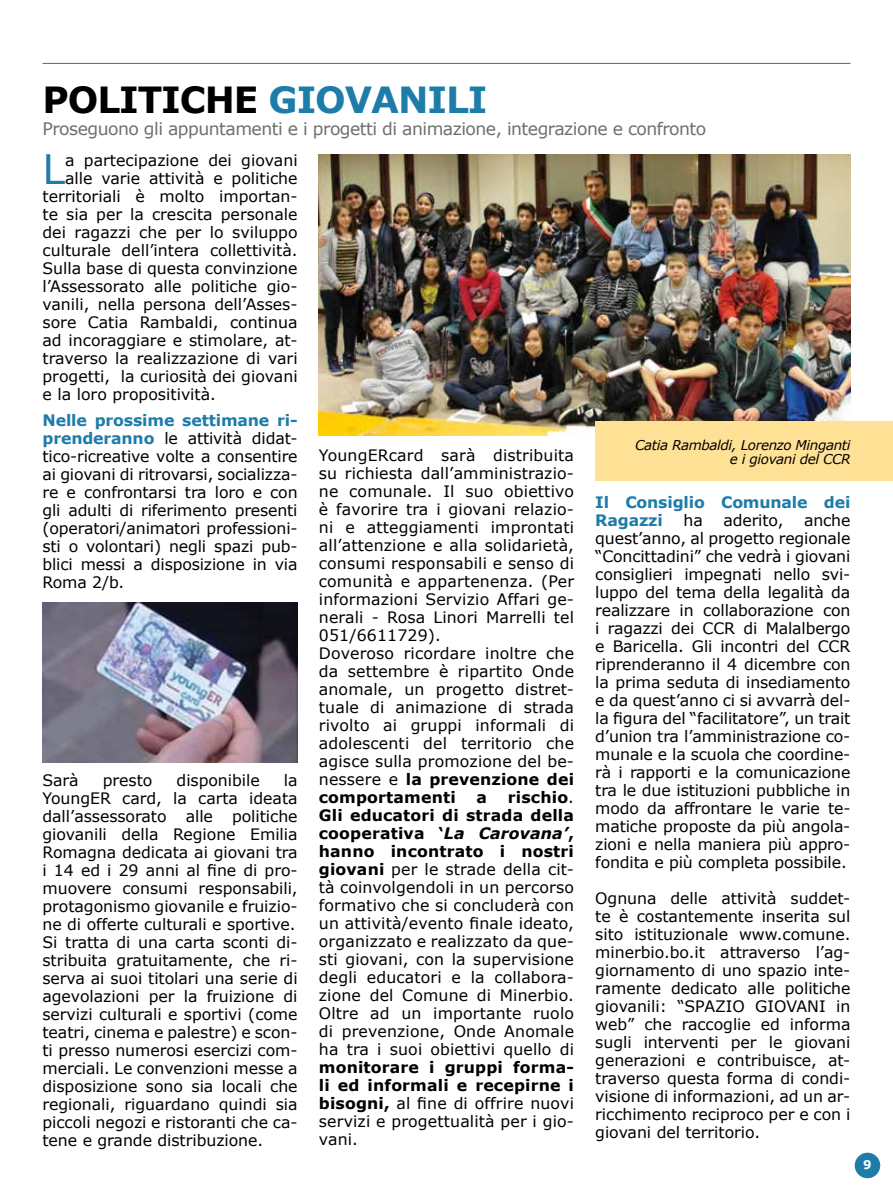
<style>
.page{position:relative;width:893px;height:1191px;background:#fff}
.page>*{position:absolute;margin:0;border:0;box-sizing:border-box;transform-origin:0 0}
.t1{font:40.5px "Verdana";color:#1e7ca9}
.t2{font:700 36px "Verdana";letter-spacing:-.03em;color:#000}
.t3{font:17.25px "Verdana";letter-spacing:-.03em;color:#6d6e71}
.t4{font:15.75px/18px "Verdana";color:#000;text-align:justify}
.t5{font:700 15.75px/18px "Verdana";letter-spacing:.01em;color:#000;text-align:justify}
.t6{font:700 15.75px/18px "Verdana";letter-spacing:-.01em;color:#1e7ca9}
.t7{font:italic 13.5px/13.6px "Verdana";letter-spacing:-.03em;color:#000;text-align:right}
.t8{font:700 12px "Verdana";color:#fff}
.s1{color:#1e7ca9}
.s2{font-weight:700;color:#1e7ca9}
.s3{font-weight:700}
.s4{font-weight:700;font-style:italic}
.s5{font-weight:400}
</style>
<div class="page">
<hr style="left:43px;top:63px;width:807px;height:1px;background:#1e7ca9">
<img style="left:43px;top:602px;width:255px;height:160px">
<img style="left:319px;top:155px;width:531px;height:281px">
<div style="left:595px;top:421px;width:298px;height:59px;background:#ffe196"></div>
<div style="left:855px;top:1152px;width:25px;height:26px;background:#1e7ca9;border-radius:50%"></div>
<h2 class="t2" style="left:43px;top:77px;width:447px">POLITICHE <span class="s1">GIOVANILI</span></h2>
<p class="t3" style="left:43px;top:118px;width:665px">Proseguono gli appuntamenti e i progetti di animazione, integrazione e confronto</p>
<h1 class="t1" style="left:43px;top:144px;width:24px">L</h1>
<p class="t4" style="left:65px;top:151px;width:234px">a partecipazione dei giovani</p>
<p class="t4" style="left:65px;top:169px;width:234px">alle varie attività e politiche</p>
<p class="t4" style="left:43px;top:187px;width:257px">territoriali è molto importan-</p>
<p class="t4" style="left:43px;top:205px;width:257px">te sia per la crescita personale</p>
<p class="t4" style="left:43px;top:223px;width:257px">dei ragazzi che per lo sviluppo</p>
<p class="t4" style="left:43px;top:241px;width:257px">culturale dell’intera collettività.</p>
<p class="t4" style="left:43px;top:259px;width:257px">Sulla base di questa convinzione</p>
<p class="t4" style="left:43px;top:277px;width:257px">l’Assessorato alle politiche gio-</p>
<p class="t4" style="left:43px;top:295px;width:257px">vanili, nella persona dell’Asses-</p>
<p class="t4" style="left:43px;top:313px;width:257px">sore Catia Rambaldi, continua</p>
<p class="t4" style="left:43px;top:331px;width:257px">ad incoraggiare e stimolare, at-</p>
<p class="t4" style="left:43px;top:349px;width:257px">traverso la realizzazione di vari</p>
<p class="t4" style="left:43px;top:367px;width:257px">progetti, la curiosità dei giovani</p>
<p class="t4" style="left:43px;top:385px;width:175px">e la loro propositività.</p>
<p class="t4" style="left:42px;top:410px;width:257px"><span class="s2">Nelle prossime settimane ri&shy;prenderanno</span> le attività didat&shy;tico-ricreative volte a consentire ai giovani di ritrovarsi, socializza&shy;re e confrontarsi tra loro e con gli adulti di riferimento presenti (operatori/animatori professioni&shy;sti o volontari) negli spazi pub&shy;blici messi a disposizione in via Roma 2/b.</p>
<p class="t7" style="left:635px;top:438px;width:217px">Catia Rambaldi, Lorenzo Minganti e i giovani del CCR</p>
<p class="t4" style="left:319px;top:445px;width:257px;text-align:left">YoungERcard sarà distribuita su richiesta dall’amministrazio&shy;ne comunale. Il suo obiettivo è favorire tra i giovani relazio&shy;ni e atteggiamenti improntati all’attenzione e alla solidarietà, consumi responsabili e senso di comunità e appartenenza. (Per informazioni Servizio Affari ge&shy;nerali - Rosa Linori Marrelli tel<br>051/6611729).<br>Doveroso ricordare inoltre che da settembre è ripartito Onde anomale, un progetto distret&shy;tuale di animazione di strada rivolto ai gruppi informali di adolescenti del territorio che agisce sulla promozione del be&shy;nessere e <span class="s3">la prevenzione dei comportamenti</span></p>
<p class="t6" style="left:595px;top:492px;width:257px">Il Consiglio Comunale dei<br>Ragazzi</p>
<p class="t4" style="left:595px;top:510px;width:257px;text-indent:209px">anche quest’anno, al progetto regionale “Concittadini” che vedrà i giovani consiglieri impegnati nello svi&shy;luppo del tema della legalità da realizzare in collaborazione con i ragazzi dei CCR di Malalbergo e Baricella. Gli incontri del CCR riprenderanno il 4 dicembre con la prima seduta di insediamento e da quest’anno ci si avvarrà del&shy;la figura del “facilitatore”, un trait d’union tra l’amministrazione co&shy;munale e la scuola che coordine&shy;rà i rapporti e la comunicazione tra le due istituzioni pubbliche in modo da affrontare le varie te&shy;matiche proposte da più angola&shy;zioni e nella maniera più appro&shy;fondita e più completa possibile.</p>
<p class="t4" style="left:595px;top:888px;width:257px">Ognuna delle attività suddet&shy;te è costantemente inserita sul sito istituzionale www.comune. minerbio.bo.it attraverso l’ag&shy;giornamento di uno spazio inte&shy;ramente dedicato alle politiche giovanili: “SPAZIO GIOVANI in web” che raccoglie ed informa sugli interventi per le giovani generazioni e contribuisce, at&shy;traverso questa forma di condi&shy;visione di informazioni, ad un ar&shy;ricchimento reciproco per e con i giovani del territorio.</p>
<p class="t4" style="left:684px;top:510px;width:21px">ha</p>
<p class="t4" style="left:723px;top:510px;width:61px">aderito,</p>
<p class="t4" style="left:42px;top:770px;width:38px">Sarà</p>
<p class="t4" style="left:103px;top:770px;width:51px">presto</p>
<p class="t4" style="left:177px;top:770px;width:85px">disponibile</p>
<p class="t4" style="left:42px;top:770px;width:257px;text-align:left;text-indent:241px">la<br>YoungER card, la carta ideata dall’assessorato alle politiche giovanili della Regione Emilia<br>Romagna dedicata ai giovani tra i 14 ed i 29 anni al fine di pro&shy;muovere consumi responsabili, protagonismo giovanile e fruizio&shy;ne di offerte culturali e sportive.<br>Si tratta di una carta sconti di&shy;stribuita gratuitamente, che ri&shy;serva ai suoi titolari una serie di agevolazioni per la fruizione di servizi culturali e sportivi (come teatri, cinema e palestre) e scon&shy;ti presso numerosi esercizi com&shy;merciali. Le convenzioni messe a disposizione sono sia locali che regionali, riguardano quindi sia piccoli negozi e ristoranti che ca&shy;tene e grande distribuzione.</p>
<p class="t4" style="left:319px;top:787px;width:257px;text-indent:189px"><span class="s3">rischio</span>.<br><span class="s3">Gli educatori di strada della cooperativa ‘</span><span class="s4">La Carovana’</span><span class="s3">, hanno incontrato i nostri giovani</span> per le strade della cit&shy;tà coinvolgendoli in un percorso formativo che si concluderà con un attività/evento finale ideato, organizzato e realizzato da que&shy;sti giovani, con la supervisione degli educatori e la collabora&shy;zione del Comune di Minerbio.<br>Oltre ad un importante ruolo di prevenzione, Onde Anomale ha tra i suoi obiettivi quello di</p>
<p class="t5" style="left:319px;top:1057px;width:257px">monitorare i gruppi forma&shy;li ed informali e recepirne i bisogni, <span class="s5">al fine di offrire nuovi servizi e progettualità per i gio&shy;vani.</span></p>
<p class="t5" style="left:477px;top:787px;width:12px">a</p>
<p class="t8" style="left:863px;top:1157px;width:10px">9</p>
</div>
